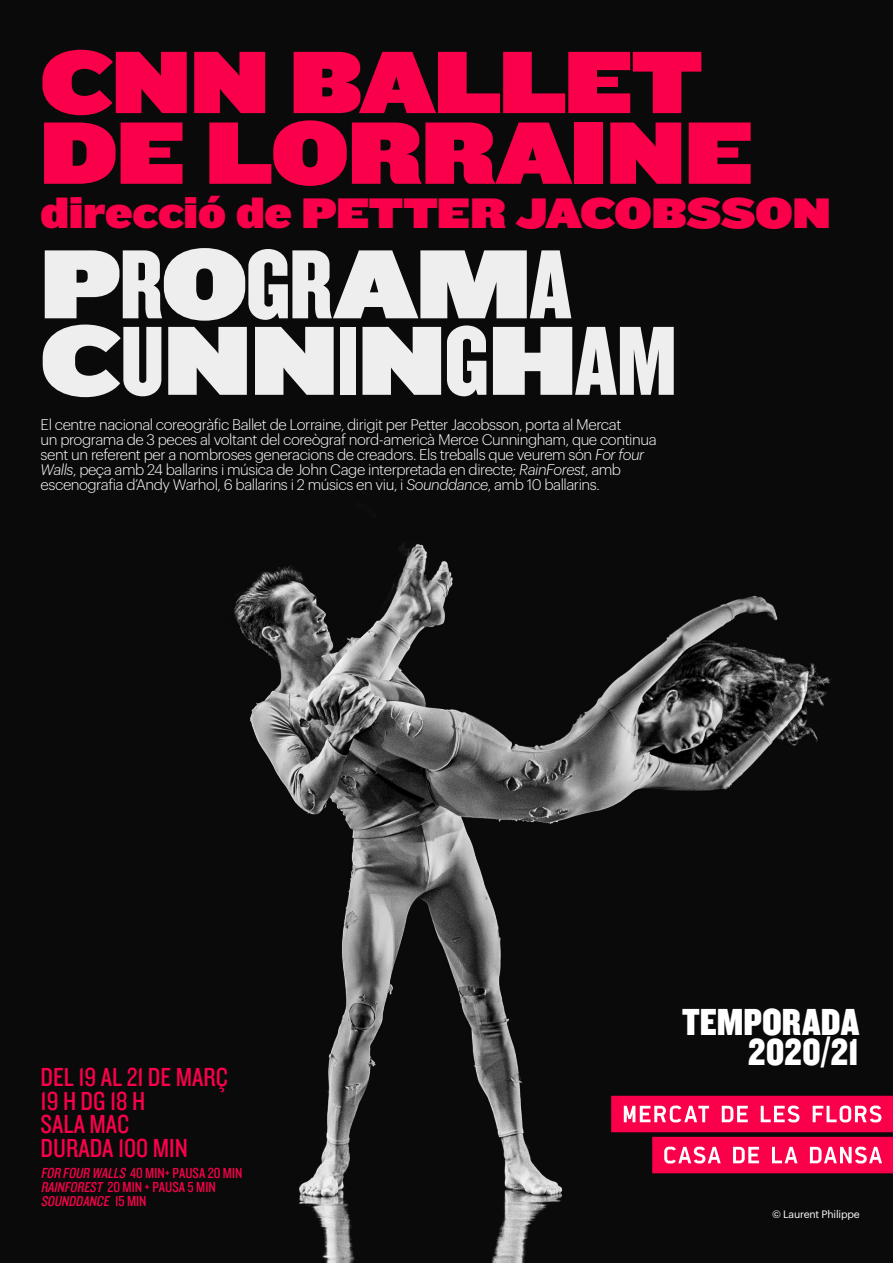
<style>
.page{position:relative;width:893px;height:1263px;background:#0a0a0a}
.page>*{position:absolute;margin:0;border:0;box-sizing:border-box;transform-origin:0 0}
.t1{font:102px/76.5px "Knockout HTF93 Ultmt Heviwt";color:#eee}
.t2{font:91.95px/70.7px "Knockout HTF93 Ultmt Heviwt";letter-spacing:-.005em;color:#fa004a}
.t3{font:44.4px "Knockout HTF93 Ultmt Heviwt";color:#fa004a}
.t4{font:39.15px/29.4px "Knockout HTF70 Full Welterwt";letter-spacing:-.005em;color:#fff;text-align:right}
.t5{font:27.15px/23.5px "Knockout HTF29 Junior Liteweight";color:#fa004a}
.t6{font:15.15px/13.4px "Knockout HTF29 Junior Liteweight";color:#fa004a}
.t7{font:300 15px/15px "Graphik";letter-spacing:-.03em;color:#fff}
.t8{font:italic 14.85px "Knockout HTF29 Junior Liteweight";color:#fa004a}
.t9{font:10.5px "Graphik";letter-spacing:-.02em;color:#fff}
.s1{font-family:"Knockout HTF69 Full Liteweight"}
.s2{font-style:italic}
.s3{font-style:italic;font-size:14.85px}
.s4{font-style:normal;font-size:15.15px}
</style>
<div class="page">
<img style="left:234px;top:479px;width:659px;height:784px">
<svg style="left:611px;top:1096px;width:282px;height:77px;background:#db245a"></svg>
<h2 class="t2" style="left:41px;top:49px;width:714px">CNN BALLET<br>DE LORRAINE</h2>
<h3 class="t3" style="left:41px;top:188px;width:791px">direcció de PETTER JACOBSSON</h3>
<h1 class="t1" style="left:41px;top:248px;width:638px">P<span class="s1">R</span>O<span class="s1">GR</span>AM<span class="s1">A<br></span>C<span class="s1">U</span>NN<span class="s1">I</span>N<span class="s1">G</span>H<span class="s1">AM</span></h1>
<p class="t7" style="left:41px;top:416px;width:617px">El centre nacional coreogràfic Ballet de Lorraine, dirigit per Petter Jacobsson, porta al Mercat<br>un programa de 3 peces al voltant del coreògraf nord-americà Merce Cunningham, que continua sent un referent per a nombroses generacions de creadors. Els treballs que veurem són <span class="s2">For four Walls</span>, peça amb 24 ballarins i música de John Cage interpretada en directe; <span class="s2">RainForest</span>, amb escenografia d’Andy Warhol, 6 ballarins i 2 músics en viu, i <span class="s2">Sounddance</span>, amb 10 ballarins.</p>
<h3 class="t5" style="left:41px;top:1066px;width:189px">DEL 19 AL 21 DE MARÇ<br>19 H DG 18 H<br>SALA MAC<br>DURADA 100 MIN</h3>
<p class="t6" style="left:41px;top:1167px;width:203px"><span class="s2">FOR FOUR WALLS</span>40 MIN+ PAUSA 20 MIN<br><span class="s3">RAINFOREST</span> 20 MIN + PAUSA 5 MIN</p>
<p class="t8" style="left:41px;top:1193px;width:107px">SOUNDDANCE <span class="s4">1 5 M I N</span></p>
<h3 class="t4" style="left:682px;top:1009px;width:179px">TEMPORADA<br>2020/21</h3>
<p class="t9" style="left:772px;top:1206px;width:89px">© Laurent Philippe</p>
</div>
